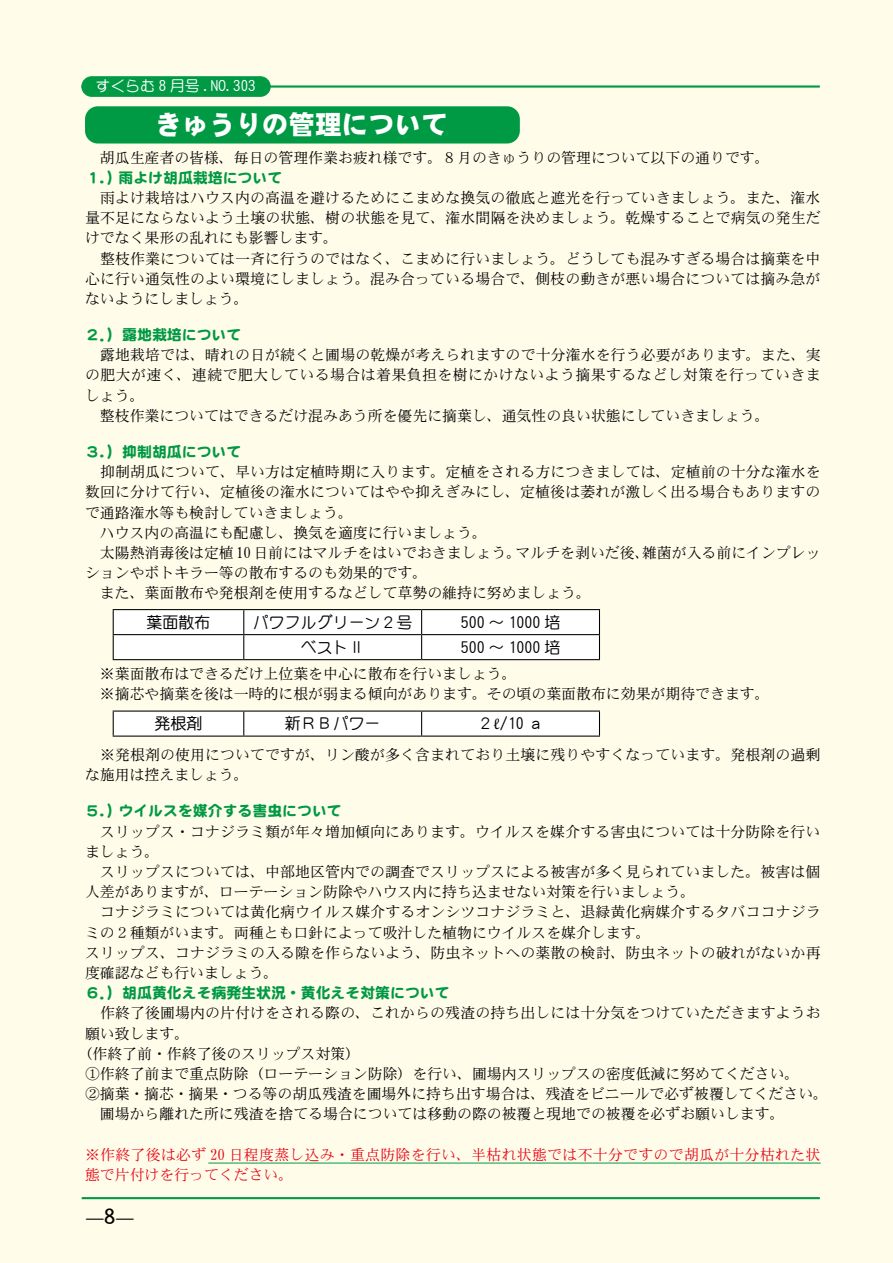
<style>
.page{position:relative;width:893px;height:1263px;background:#fffdea}
.page>*{position:absolute;margin:0;border:0;box-sizing:border-box;transform-origin:0 0}
.t1{font:26.55px "DF Gothic EB WIN RKSJ H";color:#fff}
.t2{font:21.3px "Minion Pro";color:#000}
.t3{font:15.9px "DF Maru Gothic Md WIN RKSJ H";color:#000}
.t4{font:14.85px/20.2px "DFHS Mincho W3 WIN RKSJ H";letter-spacing:.01em;color:#000}
.t5{font:14.85px "DF Maru Gothic SB WIN RKSJ H";color:#094}
.t6{font:14.85px/20.2px "DFHS Mincho W3 WIN RKSJ H";letter-spacing:.02em;color:#e60012}
.t7{font:14.85px "DF Maru Gothic Md WIN RKSJ H";color:#fff}
.s1{font-family:"Minion Pro"}
.s2{font-family:"DFHS Gothic W5 WIN RKSJ H"}
</style>
<div class="page">
<hr style="left:82px;top:85px;width:738px;height:3px;background:#094">
<hr style="left:82px;top:1197px;width:738px;height:2px;background:#094">
<div style="left:82px;top:77px;width:188px;height:19px;background:#094;border-radius:10px"></div>
<div style="left:82px;top:77px;width:188px;height:20px;border:1px solid #094;border-radius:10px"></div>
<div style="left:85px;top:106px;width:435px;height:38px;background:#094;border-radius:13px"></div>
<hr style="left:113px;top:609px;width:131px;height:1px;background:#000">
<hr style="left:244px;top:609px;width:178px;height:1px;background:#000">
<hr style="left:422px;top:609px;width:178px;height:1px;background:#000">
<svg style="left:113px;top:610px;width:487px;height:49px;background:#f6f6f6"></svg>
<hr style="left:113px;top:659px;width:131px;height:1px;background:#000">
<hr style="left:244px;top:659px;width:178px;height:1px;background:#000">
<hr style="left:422px;top:659px;width:178px;height:1px;background:#000">
<hr style="left:113px;top:710px;width:131px;height:2px;background:#000">
<hr style="left:244px;top:710px;width:178px;height:2px;background:#000">
<hr style="left:422px;top:710px;width:178px;height:2px;background:#000">
<div style="left:113px;top:711px;width:487px;height:24px;background:#fff"></div>
<hr style="left:113px;top:735px;width:131px;height:2px;background:#000">
<hr style="left:244px;top:735px;width:178px;height:2px;background:#000">
<hr style="left:422px;top:735px;width:178px;height:2px;background:#000">
<hr style="left:208px;top:1163px;width:613px;height:1px;background:#094">
<p class="t7" style="left:96px;top:79px;width:161px">すくらむ 8 月号 .NO.303</p>
<h1 class="t1" style="left:156px;top:112px;width:294px">きゅうりの管理について</h1>
<p class="t4" style="left:85px;top:147px;width:686px">　胡瓜生産者の皆様、毎日の管理作業お疲れ様です。８月のきゅうりの管理について以下の通りです。</p>
<p class="t5" style="left:85px;top:170px;width:199px">１.) 雨よけ胡瓜栽培について</p>
<p class="t4" style="left:85px;top:187px;width:737px">　雨よけ栽培はハウス内の高温を避けるためにこまめな換気の徹底と遮光を行っていきましょう。また、潅水量不足にならないよう土壌の状態、樹の状態を見て、潅水間隔を決めましょう。乾燥することで病気の発生だけでなく果形の乱れにも影響します。<br>　整枝作業については一斉に行うのではなく、こまめに行いましょう。どうしても混みすぎる場合は摘葉を中心に行い通気性のよい環境にしましょう。混み合っている場合で、側枝の動きが悪い場合については摘み急がないようにしましょう。</p>
<p class="t5" style="left:107px;top:327px;width:135px">）露地栽培について</p>
<p class="t5" style="left:85px;top:327px;width:31px">２．</p>
<p class="t4" style="left:85px;top:345px;width:737px">　露地栽培では、晴れの日が続くと圃場の乾燥が考えられますので十分潅水を行う必要があります。また、実の肥大が速く、連続で肥大している場合は着果負担を樹にかけないよう摘果するなどし対策を行っていきましょう。<br>　整枝作業についてはできるだけ混みあう所を優先に摘葉し、通気性の良い状態にしていきましょう。</p>
<p class="t5" style="left:85px;top:444px;width:158px">３.）抑制胡瓜について</p>
<p class="t4" style="left:85px;top:462px;width:737px">　抑制胡瓜について、早い方は定植時期に入ります。定植をされる方につきましては、定植前の十分な潅水を</p>
<p class="t4" style="left:85px;top:482px;width:737px">数回に分けて行い、定植後の潅水についてはやや抑えぎみにし、定植後は萎れが激しく出る場合もありますの</p>
<p class="t4" style="left:85px;top:502px;width:269px">で通路潅水等も検討していきましょう。</p>
<p class="t4" style="left:85px;top:522px;width:403px">　ハウス内の高温にも配慮し、換気を適度に行いましょう。</p>
<p class="t4" style="left:642px;top:542px;width:180px">雑菌が入る前にインプレッ</p>
<p class="t4" style="left:516px;top:542px;width:135px">マルチを剥いだ後、</p>
<p class="t4" style="left:85px;top:542px;width:507px">　太陽熱消毒後は定植10 日前にはマルチをはいでおきましょう。<br>ションやボトキラー等の散布するのも効果的です。<br>　また、葉面散布や発根剤を使用するなどして草勢の維持に努めましょう。</p>
<p class="t3" style="left:147px;top:614px;width:65px">葉面散布</p>
<p class="t3" style="left:253px;top:614px;width:161px">パワフルグリーン２号</p>
<p class="t3" style="left:301px;top:639px;width:65px">ベストⅡ</p>
<p class="t3" style="left:461px;top:614px;width:101px">500 ～ 1000 培</p>
<p class="t3" style="left:461px;top:639px;width:101px">500 ～ 1000 培</p>
<p class="t4" style="left:85px;top:664px;width:686px">　※葉面散布はできるだけ上位葉を中心に散布を行いましょう。<br>　※摘芯や摘葉を後は一時的に根が弱まる傾向があります。その頃の葉面散布に効果が期待できます。</p>
<p class="t3" style="left:155px;top:716px;width:49px">発根剤</p>
<p class="t3" style="left:285px;top:716px;width:97px">新ＲＢパワー</p>
<p class="t3" style="left:477px;top:716px;width:68px">２<span class="s1">ℓ</span>/10 ａ</p>
<p class="t4" style="left:85px;top:744px;width:737px">　※発根剤の使用についてですが、リン酸が多く含まれており土壌に残りやすくなっています。発根剤の過剰な施用は控えましょう。</p>
<p class="t5" style="left:85px;top:803px;width:258px">５.) ウイルスを媒介する害虫について</p>
<p class="t4" style="left:85px;top:821px;width:737px">　スリップス・コナジラミ類が年々増加傾向にあります。ウイルスを媒介する害虫については十分防除を行いましょう。<br>　スリップスについては、中部地区管内での調査でスリップスによる被害が多く見られていました。被害は個人差がありますが、ローテーション防除やハウス内に持ち込ませない対策を行いましょう。<br>　コナジラミについては黄化病ウイルス媒介するオンシツコナジラミと、退緑黄化病媒介するタバココナジラミの２種類がいます。両種とも口針によって吸汁した植物にウイルスを媒介します。<br>スリップス、コナジラミの入る隙を作らないよう、防虫ネットへの薬散の検討、防虫ネットの破れがないか再度確認なども行いましょう。</p>
<p class="t5" style="left:107px;top:985px;width:344px">）胡瓜黄化えそ病発生状況・黄化えそ対策について</p>
<p class="t5" style="left:85px;top:985px;width:31px">６．</p>
<p class="t4" style="left:85px;top:1003px;width:737px">　作終了後圃場内の片付けをされる際の、これからの残渣の持ち出しには十分気をつけていただきますようお</p>
<p class="t4" style="left:85px;top:1023px;width:106px">願い致します。</p>
<p class="t4" style="left:78px;top:1043px;width:284px">（作終了前・作終了後のスリップス対策(</p>
<p class="t4" style="left:85px;top:1063px;width:716px">①作終了前まで重点防除（ローテーション防除）を行い、圃場内スリップスの密度低減に努めてください。</p>
<p class="t4" style="left:85px;top:1084px;width:745px">②摘葉・摘芯・摘果・つる等の胡瓜残渣を圃場外に持ち出す場合は、残渣をビニールで必ず被覆してください。</p>
<p class="t4" style="left:85px;top:1104px;width:701px">　圃場から離れた所に残渣を捨てる場合については移動の際の被覆と現地での被覆を必ずお願いします。</p>
<p class="t6" style="left:85px;top:1144px;width:737px">※作終了後は必ず 20 日程度蒸し込み・重点防除を行い、半枯れ状態では不十分ですので胡瓜が十分枯れた状態で片付けを行ってください。</p>
<h2 class="t2" style="left:85px;top:1202px;width:51px">— —<span class="s2">8</span></h2>
</div>
